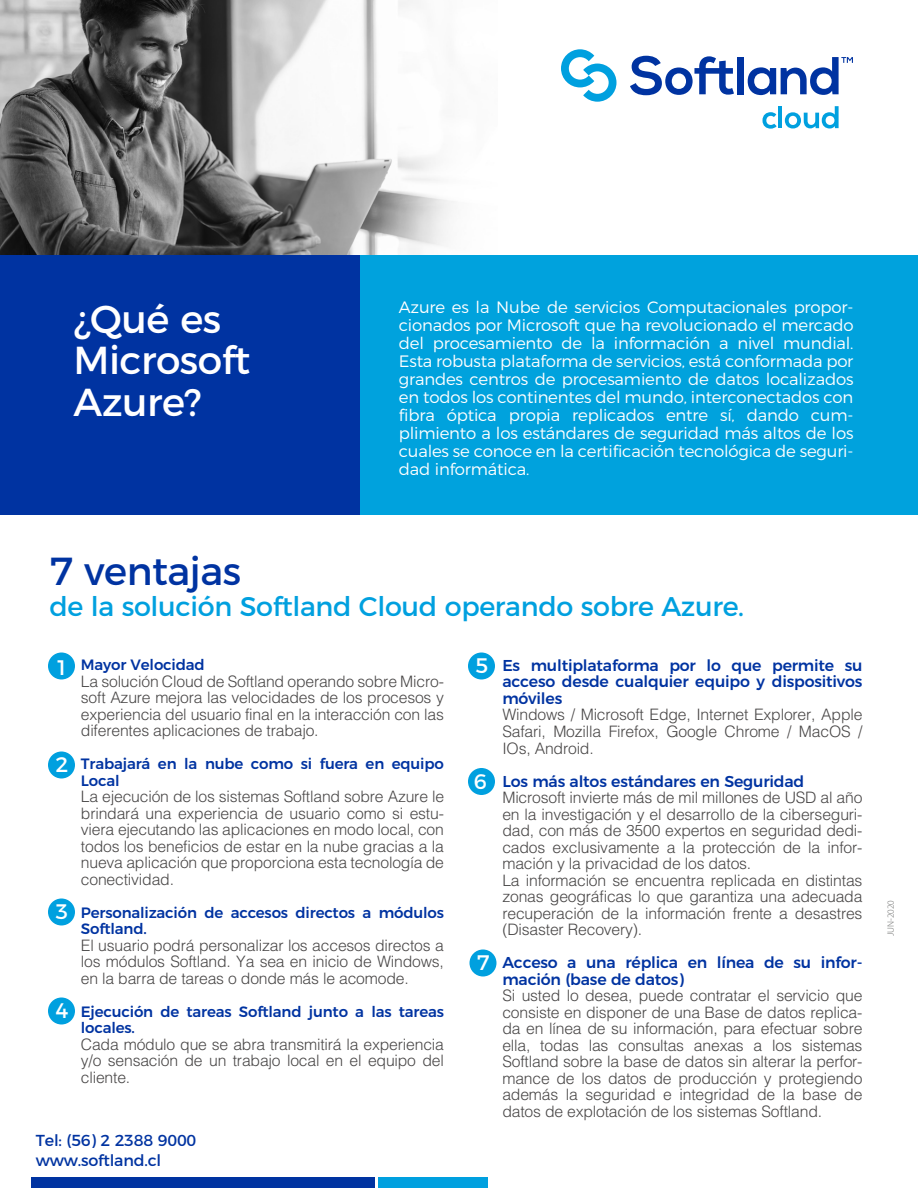
<style>
.page{position:relative;width:918px;height:1188px;background:#fff}
.page>*{position:absolute;margin:0;border:0;box-sizing:border-box;transform-origin:0 0}
.t1{font:39px/41.8px "Montserrat";letter-spacing:-.01em;color:#fff}
.t2{font:39px "Montserrat";letter-spacing:-.01em;color:#0033a1}
.t3{font:27px "Montserrat";letter-spacing:-.01em;color:#00a0df}
.t4{font:21px "Montserrat";color:#fff}
.t5{font:300 16.5px/18px "Montserrat";letter-spacing:-.01em;color:#fff;text-align:justify}
.t6{font:15.9px/20.1px "Montserrat";letter-spacing:-.01em;color:#0033a1}
.t7{font:300 15.75px/16.5px "Helvetica LT Std";letter-spacing:-.01em;color:#484646;text-align:justify}
.t8{font:500 15.75px/16.5px "Montserrat";letter-spacing:-.01em;color:#0033a1;text-align:justify}
.t9{font:500 15px/16.5px "Montserrat";letter-spacing:-.01em;color:#0033a1}
.t10{font:300 9.3px "Myriad Pro";letter-spacing:-.01em;color:#6c6d6c}
</style>
<div class="page">
<img style="left:0;top:0;width:454px;height:255px">
<div style="left:0;top:255px;width:918px;height:259px;background:#00a2dd"></div>
<div style="left:0;top:255px;width:360px;height:259px;background:#0033a1"></div>
<div style="left:31px;top:1177px;width:344px;height:11px;background:#0033a1"></div>
<div style="left:378px;top:1177px;width:110px;height:11px;background:#00a0df"></div>
<svg style="left:762px;top:112px;width:15px;height:17px"></svg>
<hr style="left:778px;top:106px;width:4px;height:22px;background:#00a0df">
<svg style="left:785px;top:106px;width:54px;height:23px"></svg>
<svg style="left:630px;top:56px;width:104px;height:39px"></svg>
<div style="left:737px;top:57px;width:7px;height:37px;background:#0033a1"></div>
<svg style="left:748px;top:57px;width:105px;height:38px"></svg>
<svg style="left:561px;top:49px;width:56px;height:53px"></svg>
<div style="left:48px;top:652px;width:27px;height:28px;background:#00a0df;border-radius:50%"></div>
<div style="left:48px;top:752px;width:27px;height:26px;background:#00a0df;border-radius:50%"></div>
<div style="left:48px;top:898px;width:27px;height:28px;background:#00a0df;border-radius:50%"></div>
<div style="left:48px;top:998px;width:27px;height:26px;background:#00a0df;border-radius:50%"></div>
<div style="left:468px;top:652px;width:27px;height:28px;background:#00a0df;border-radius:50%"></div>
<div style="left:468px;top:768px;width:27px;height:27px;background:#00a0df;border-radius:50%"></div>
<div style="left:470px;top:950px;width:26px;height:26px;background:#00a0df;border-radius:50%"></div>
<h1 class="t1" style="left:73px;top:295px;width:179px">¿Qué es<br>Microsoft<br>Azure?</h1>
<p class="t5" style="left:399px;top:297px;width:456px">Azure es la Nube de servicios Computacionales propor&shy;cionados por Microsoft que ha revolucionado el mercado del procesamiento de la información a nivel mundial.<br>Esta robusta plataforma de servicios, está conformada por grandes centros de procesamiento de datos localizados en todos los continentes del mundo, interconectados con fibra óptica propia replicados entre sí, dando cum&shy;plimiento a los estándares de seguridad más altos de los cuales se conoce en la certificación tecnológica de seguri&shy;dad informática.</p>
<h1 class="t2" style="left:49px;top:540px;width:193px">7 ventajas</h1>
<h2 class="t3" style="left:49px;top:585px;width:696px">de la solución Softland Cloud operando sobre Azure.</h2>
<h3 class="t4" style="left:55px;top:650px;width:14px">1</h3>
<h3 class="t4" style="left:55px;top:748px;width:14px">2</h3>
<h3 class="t4" style="left:55px;top:895px;width:14px">3</h3>
<h3 class="t4" style="left:55px;top:994px;width:14px">4</h3>
<p class="t9" style="left:81px;top:656px;width:125px">Mayor Velocidad</p>
<p class="t7" style="left:81px;top:673px;width:365px">La solución Cloud de Softland operando sobre Micro&shy;soft Azure mejora las velocidades de los procesos y experiencia del usuario final en la interacción con las diferentes aplicaciones de trabajo.</p>
<p class="t9" style="left:81px;top:755px;width:365px">Trabajará en la nube como si fuera en equipo<br>Local</p>
<p class="t7" style="left:81px;top:788px;width:365px">La ejecución de los sistemas Softland sobre Azure le brindará una experiencia de usuario como si estu&shy;viera ejecutando las aplicaciones en modo local, con todos los beneficios de estar en la nube gracias a la nueva aplicación que proporciona esta tecnología de conectividad.</p>
<p class="t9" style="left:81px;top:903px;width:365px">Personalización de accesos directos a módulos<br>Softland.</p>
<p class="t7" style="left:81px;top:937px;width:365px">El usuario podrá personalizar los accesos directos a los módulos Softland. Ya sea en inicio de Windows, en la barra de tareas o donde más le acomode.</p>
<p class="t9" style="left:81px;top:1002px;width:365px">Ejecución de tareas Softland junto a las tareas locales.</p>
<p class="t7" style="left:81px;top:1036px;width:365px">Cada módulo que se abra transmitirá la experiencia y/o sensación de un trabajo local en el equipo del cliente.</p>
<p class="t6" style="left:36px;top:1129px;width:162px">Tel: (56) 2 2388 9000 www.softland.cl</p>
<h3 class="t4" style="left:475px;top:649px;width:14px">5</h3>
<h3 class="t4" style="left:474px;top:764px;width:14px">6</h3>
<h3 class="t4" style="left:477px;top:946px;width:14px">7</h3>
<p class="t8" style="left:502px;top:656px;width:362px">Es multiplataforma por lo que permite su acceso desde cualquier equipo y dispositivos móviles</p>
<p class="t7" style="left:502px;top:707px;width:362px">Windows / Microsoft Edge, Internet Explorer, Apple Safari, Mozilla Firefox, Google Chrome / MacOS / IOs, Android.</p>
<p class="t8" style="left:502px;top:771px;width:303px">Los más altos estándares en Seguridad</p>
<p class="t7" style="left:502px;top:789px;width:362px;text-align:left">Microsoft invierte más de mil millones de USD al año en la investigación y el desarrollo de la ciberseguri&shy;dad, con más de 3500 expertos en seguridad dedi&shy;cados exclusivamente a la protección de la infor&shy;mación y la privacidad de los datos.<br>La información se encuentra replicada en distintas zonas geográficas lo que garantiza una adecuada recuperación de la información frente a desastres (Disaster Recovery).</p>
<p class="t8" style="left:502px;top:953px;width:362px">Acceso a una réplica en línea de su infor&shy;mación (base de datos)</p>
<p class="t7" style="left:502px;top:987px;width:362px">Si usted lo desea, puede contratar el servicio que consiste en disponer de una Base de datos replica&shy;da en línea de su información, para efectuar sobre ella, todas las consultas anexas a los sistemas Softland sobre la base de datos sin alterar la perfor&shy;mance de los datos de producción y protegiendo además la seguridad e integridad de la base de datos de explotación de los sistemas Softland.</p>
<p class="t10" style="left:885px;top:936px;width:37px;rotate:-90deg">JUN-2020</p>
</div>
